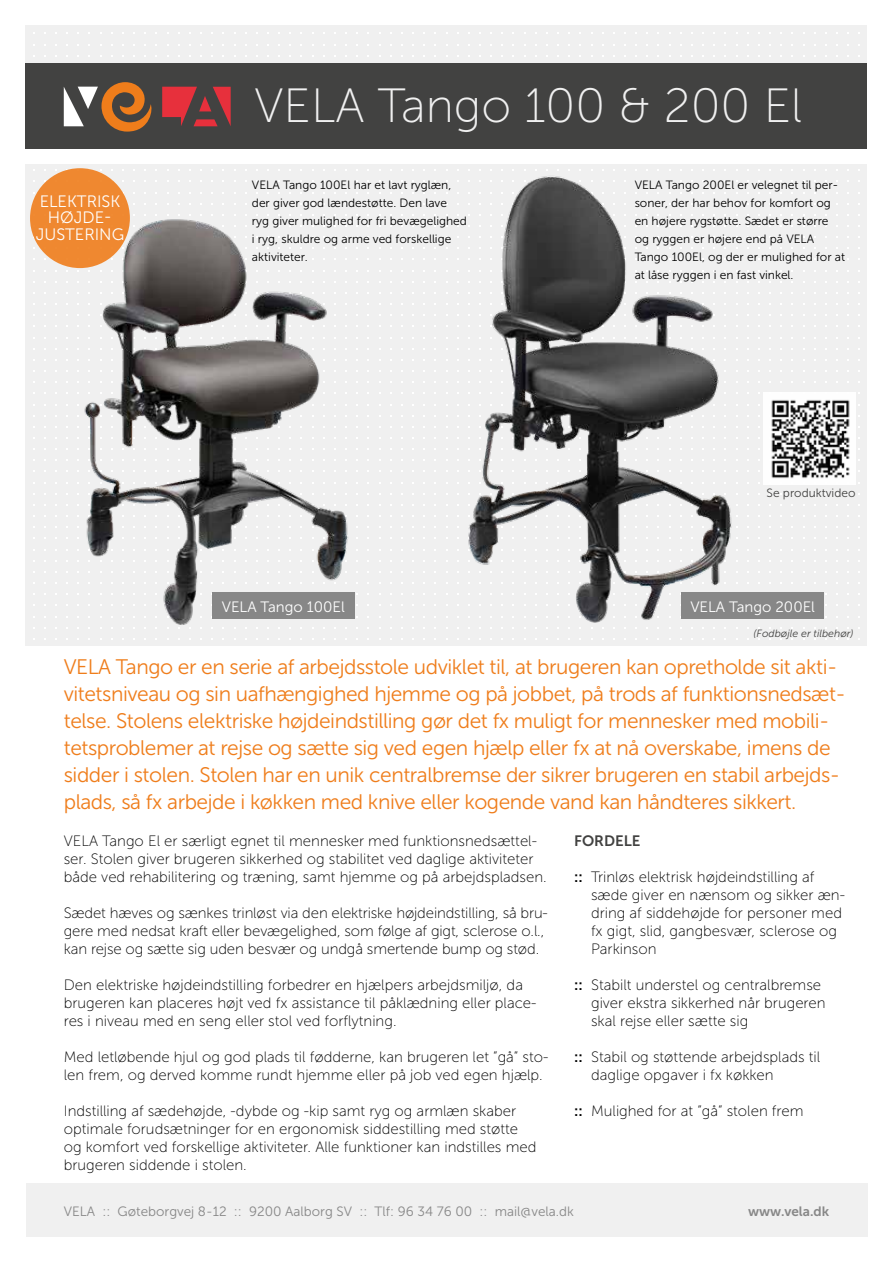
<style>
.page{position:relative;width:893px;height:1263px;background:#fff}
.page>*{position:absolute;margin:0;border:0;box-sizing:border-box;transform-origin:0 0}
.t1{font:48px "Museo Sans 100";color:#f0f0f0}
.t2{font:21px/27px "Museo Sans 300";letter-spacing:-.02em;color:#ef7d1b}
.t3{font:16.5px/16.5px "Museo Sans 300";color:#fff;text-align:center}
.t4{font:15px/18px "Museo Sans 100";color:#000}
.t5{font:15px "Museo Sans 300";color:#fff}
.t6{font:15px "Museo Sans 700";color:#424241}
.t7{font:13.5px "Museo Sans 300";color:#878787}
.t8{font:13.5px "Museo Sans 700";color:#878787}
.t9{font:12px/18px "Museo Sans 300";color:#000}
.t10{font:12px "Museo Sans 300";color:#424241}
.t11{font:italic 10.5px "Museo Sans 300";color:#424241}
.s1{font-family:"Museo Sans 700"}
</style>
<div class="page">
<div style="left:26px;top:164px;width:841px;height:481px;background:#f0f0f0"></div>
<div style="left:26px;top:26px;width:841px;height:38px;background:#f0f0f0"></div>
<div style="left:26px;top:64px;width:841px;height:85px;background:#424241"></div>
<svg style="left:84px;top:87px;width:14px;height:22px"></svg>
<svg style="left:199px;top:96px;width:12px;height:15px"></svg>
<svg style="left:213px;top:87px;width:18px;height:39px"></svg>
<svg style="left:197px;top:119px;width:21px;height:7px"></svg>
<svg style="left:64px;top:87px;width:20px;height:39px"></svg>
<svg style="left:162px;top:87px;width:35px;height:39px"></svg>
<svg style="left:101px;top:82px;width:51px;height:50px"></svg>
<img style="left:77px;top:205px;width:292px;height:420px">
<div style="left:26px;top:1183px;width:841px;height:53px;background:#f0f0f0"></div>
<div style="left:681px;top:593px;width:143px;height:26px;background:#878787"></div>
<img style="left:468px;top:169px;width:271px;height:454px">
<div style="left:30px;top:168px;width:100px;height:100px;background:#ef8830;border-radius:50%"></div>
<img style="left:763px;top:393px;width:93px;height:91px">
<p class="t3" style="left:36px;top:193px;width:90px">ELEKTRISK<br>HØJDE-<br>JUSTERING</p>
<h1 class="t1" style="left:255px;top:80px;width:549px">VELA Tango 100 &amp; 200 El</h1>
<p class="t9" style="left:252px;top:176px;width:217px">VELA Tango 100El har et lavt ryglæn, der giver god lændestøtte. Den lave ryg giver mulighed for fri bevægelighed i ryg, skuldre og arme ved forskellige aktiviteter.</p>
<p class="t9" style="left:635px;top:176px;width:212px">VELA Tango 200El er velegnet til per&shy;soner, der har behov for komfort og en højere rygstøtte. Sædet er større og ryggen er højere end på VELA Tango 100El, og der er mulighed for at at låse ryggen i en fast vinkel.</p>
<p class="t10" style="left:767px;top:487px;width:90px">Se produktvideo</p>
<p class="t5" style="left:222px;top:598px;width:125px">VELA Tango 100El</p>
<p class="t5" style="left:690px;top:598px;width:126px">VELA Tango 200El</p>
<p class="t11" style="left:754px;top:627px;width:102px">(Fodbøjle er tilbehør)</p>
<p class="t2" style="left:64px;top:654px;width:784px">VELA Tango er en serie af arbejdsstole udviklet til, at brugeren kan opretholde sit akti&shy;vitetsniveau og sin uafhængighed hjemme og på jobbet, på trods af funktionsnedsæt&shy;telse. Stolens elektriske højdeindstilling gør det fx muligt for mennesker med mobili&shy;tetsproblemer at rejse og sætte sig ved egen hjælp eller fx at nå overskabe, imens de sidder i stolen. Stolen har en unik centralbremse der sikrer brugeren en stabil arbejds&shy;plads, så fx arbejde i køkken med knive eller kogende vand kan håndteres sikkert.</p>
<p class="t6" style="left:574px;top:832px;width:68px">FORDELE</p>
<p class="t4" style="left:591px;top:868px;width:255px;text-indent:-17px"><span class="s1">::</span> Trinløs elektrisk højdeindstilling af sæde giver en nænsom og sikker æn&shy;dring af siddehøjde for personer med fx gigt, slid, gangbesvær, sclerose og<br>Parkinson</p>
<p class="t4" style="left:591px;top:976px;width:236px;text-indent:-17px"><span class="s1">::</span> Stabilt understel og centralbremse giver ekstra sikkerhed når brugeren skal rejse eller sætte sig</p>
<p class="t4" style="left:591px;top:1048px;width:231px;text-indent:-17px"><span class="s1">::</span> Stabil og støttende arbejdsplads til daglige opgaver i fx køkken</p>
<p class="t4" style="left:574px;top:1102px;width:231px"><span class="s1">::</span> Mulighed for at ”gå” stolen frem</p>
<p class="t4" style="left:64px;top:832px;width:484px">VELA Tango El er særligt egnet til mennesker med funktionsnedsættel&shy;ser. Stolen giver brugeren sikkerhed og stabilitet ved daglige aktiviteter både ved rehabilitering og træning, samt hjemme og på arbejdspladsen.</p>
<p class="t4" style="left:64px;top:904px;width:486px">Sædet hæves og sænkes trinløst via den elektriske højdeindstilling, så bru&shy;gere med nedsat kraft eller bevægelighed, som følge af gigt, sclerose o.l., kan rejse og sætte sig uden besvær og undgå smertende bump og stød.</p>
<p class="t4" style="left:64px;top:976px;width:474px">Den elektriske højdeindstilling forbedrer en hjælpers arbejdsmiljø, da brugeren kan placeres højt ved fx assistance til påklædning eller place&shy;res i niveau med en seng eller stol ved forflytning.</p>
<p class="t4" style="left:64px;top:1048px;width:486px">Med letløbende hjul og god plads til fødderne, kan brugeren let ”gå” sto&shy;len frem, og derved komme rundt hjemme eller på job ved egen hjælp.</p>
<p class="t4" style="left:64px;top:1102px;width:474px">Indstilling af sædehøjde, -dybde og -kip samt ryg og armlæn skaber optimale forudsætninger for en ergonomisk siddestilling med støtte og komfort ved forskellige aktiviteter. Alle funktioner kan indstilles med brugeren siddende i stolen.</p>
<p class="t7" style="left:64px;top:1204px;width:512px">VELA :: Gøteborgvej 8-12 :: 9200 Aalborg SV :: Tlf: 96 34 76 00 :: mail@vela.dk</p>
<p class="t8" style="left:748px;top:1203px;width:83px">www.vela.dk</p>
</div>
